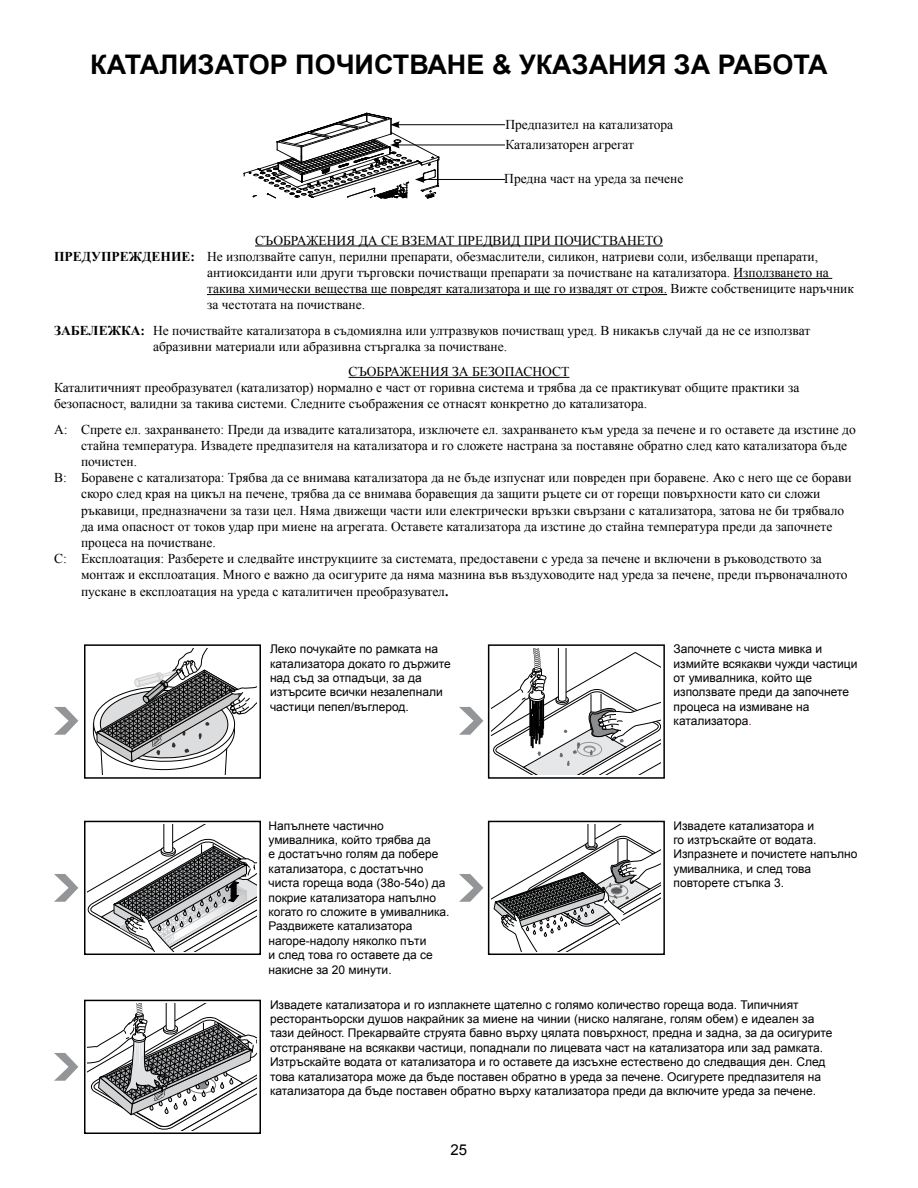
<style>
.page{position:relative;width:918px;height:1188px;background:#fff}
.page>*{position:absolute;margin:0;border:0;box-sizing:border-box;transform-origin:0 0}
.t1{font:700 27px "Arial";color:#000}
.t2{font:15px "Arial";color:#000}
.t3{font:13.5px/16.2px "Times New Roman";color:#000}
.t4{font:12px/14.4px "Arial";color:#000}
.s1{font-weight:700}
.s2{color:#f00}
</style>
<div class="page">
<svg style="left:92px;top:648px;width:165px;height:127px"></svg>
<div style="left:84px;top:644px;width:177px;height:135px;border:2px solid #000"></div>
<svg style="left:87px;top:824px;width:170px;height:128px"></svg>
<div style="left:84px;top:821px;width:177px;height:134px;border:2px solid #000"></div>
<svg style="left:491px;top:648px;width:170px;height:127px"></svg>
<div style="left:488px;top:644px;width:177px;height:135px;border:2px solid #000"></div>
<svg style="left:491px;top:824px;width:170px;height:128px"></svg>
<div style="left:488px;top:821px;width:177px;height:134px;border:2px solid #000"></div>
<svg style="left:87px;top:1003px;width:170px;height:128px"></svg>
<div style="left:84px;top:1000px;width:177px;height:134px;border:2px solid #000"></div>
<svg style="left:459px;top:707px;width:24px;height:28px"></svg>
<svg style="left:54px;top:707px;width:24px;height:28px"></svg>
<svg style="left:459px;top:874px;width:24px;height:28px"></svg>
<svg style="left:54px;top:874px;width:24px;height:28px"></svg>
<svg style="left:54px;top:1053px;width:24px;height:28px"></svg>
<hr style="left:255px;top:246px;width:408px;height:1px;background:#000">
<hr style="left:733px;top:278px;width:99px;height:1px;background:#000">
<hr style="left:207px;top:294px;width:460px;height:1px;background:#000">
<hr style="left:349px;top:377px;width:220px;height:1px;background:#000">
<hr style="left:397px;top:145px;width:108px;height:1px;background:#000">
<hr style="left:397px;top:124px;width:108px;height:1px;background:#000">
<hr style="left:422px;top:179px;width:83px;height:1px;background:#000">
<svg style="left:243px;top:113px;width:214px;height:86px"></svg>
<h1 class="t1" style="left:90px;top:46px;width:739px">КАТАЛИЗАТОР ПОЧИСТВАНЕ &amp; УКАЗАНИЯ ЗА РАБОТА</h1>
<p class="t3" style="left:505px;top:113px;width:169px;line-height:20.9px">Предпазител на катализатора<br>Катализаторен агрегат</p>
<p class="t3" style="left:504px;top:170px;width:181px">Предна част на уреда за печене</p>
<p class="t3" style="left:255px;top:232px;width:409px">СЪОБРАЖЕНИЯ ДА СЕ ВЗЕМАТ ПРЕДВИД ПРИ ПОЧИСТВАНЕТО</p>
<p class="t3" style="left:54px;top:248px;width:766px"><span class="s1">ПРЕДУПРЕЖДЕНИЕ:</span> Не използвайте сапун, перилни препарати, обезмаслители, силикон, натриеви соли, избелващи препарати,</p>
<p class="t3" style="left:207px;top:264px;width:623px">антиоксиданти или други търговски почистващи препарати за почистване на катализатора. Използването на</p>
<p class="t3" style="left:207px;top:280px;width:649px">такива химически вещества ще повредят катализатора и ще го извадят от строя. Вижте собствениците наръчник</p>
<p class="t3" style="left:207px;top:296px;width:160px">за честотата на почистване.</p>
<p class="t3" style="left:153px;top:322px;width:659px;text-indent:-99px"><span class="s1">ЗАБЕЛЕЖКА:</span> Не почиствайте катализатора в съдомиялна или ултразвуков почистващ уред. В никакъв случай да не се използват абразивни материали или абразивна стъргалка за почистване.</p>
<p class="t3" style="left:54px;top:363px;width:747px;text-indent:295px">СЪОБРАЖЕНИЯ ЗА БЕЗОПАСНОСТ<br>Каталитичният преобразувател (катализатор) нормално е част от горивна система и трябва да се практикуват общите практики за безопасност, валидни за такива системи. Следните съображения се отнасят конкретно до катализатора.</p>
<p class="t3" style="left:54px;top:421px;width:803px">A: Спрете ел. захранването: Преди да извадите катализатора, изключете ел. захранването към уреда за печене и го оставете да изстине до</p>
<p class="t3" style="left:81px;top:437px;width:768px">стайна температура. Извадете предпазителя на катализатора и го сложете настрана за поставяне обратно след като катализатора бъде</p>
<p class="t3" style="left:81px;top:453px;width:58px">почистен.</p>
<p class="t3" style="left:54px;top:469px;width:799px">B: Боравене с катализатора: Трябва да се внимава катализатора да не бъде изпуснат или повреден при боравене. Ако с него ще се борави</p>
<p class="t3" style="left:81px;top:485px;width:741px">скоро след края на цикъл на печене, трябва да се внимава боравещия да защити ръцете си от горещи повърхности като си сложи</p>
<p class="t3" style="left:81px;top:502px;width:765px">ръкавици, предназначени за тази цел. Няма движещи части или електрически връзки свързани с катализатора, затова не би трябвало</p>
<p class="t3" style="left:81px;top:518px;width:753px">да има опасност от токов удар при миене на агрегата. Оставете катализатора да изстине до стайна температура преди да започнете</p>
<p class="t3" style="left:81px;top:534px;width:136px">процеса на почистване.</p>
<p class="t3" style="left:54px;top:550px;width:769px">C: Експлоатация: Разберете и следвайте инструкциите за системата, предоставени с уреда за печене и включени в ръководството за</p>
<p class="t3" style="left:81px;top:566px;width:768px">монтаж и експлоатация. Много е важно да осигурите да няма мазнина във въздуховодите над уреда за печене, преди първоначалното</p>
<p class="t3" style="left:81px;top:583px;width:369px">пускане в експлоатация на уреда с каталитичен преобразувател<span class="s1">.</span></p>
<p class="t4" style="left:270px;top:642px;width:182px">Леко почукайте по рамката на катализатора докато го държите над съд за отпадъци, за да изтърсите всички незалепнали частици пепел/въглерод.</p>
<p class="t4" style="left:674px;top:642px;width:185px">Започнете с чиста мивка и измийте всякакви чужди частици от умивалника, който ще използвате преди да започнете процеса на измиване на катализатора<span class="s2">.</span></p>
<p class="t4" style="left:268px;top:818px;width:183px">Напълнете частично умивалника, който трябва да<br>е достатъчно голям да побере катализатора, с достатъчно чиста гореща вода (38о-54о) да покрие катализатора напълно когато го сложите в умивалника.<br>Раздвижете катализатора нагоре-надолу няколко пъти<br>и след това го оставете да се накисне за 20 минути.</p>
<p class="t4" style="left:270px;top:997px;width:564px">Извадете катализатора и го изплакнете щателно с голямо количество гореща вода. Типичният ресторантьорски душов накрайник за миене на чинии (ниско налягане, голям обем) е идеален за тази дейност. Прекарвайте струята бавно върху цялата повърхност, предна и задна, за да осигурите отстраняване на всякакви частици, попаднали по лицевата част на катализатора или зад рамката.<br>Изтръскайте водата от катализатора и го оставете да изсъхне естествено до следващия ден. След това катализатора може да бъде поставен обратно в уреда за печене. Осигурете предпазителя на катализатора да бъде поставен обратно върху катализатора преди да включите уреда за печене.</p>
<p class="t4" style="left:674px;top:818px;width:186px">Извадете катализатора и<br>го изтръскайте от водата.<br>Изпразнете и почистете напълно умивалника, и след това повторете стъпка 3.</p>
<p class="t2" style="left:451px;top:1140px;width:18px">25</p>
</div>
